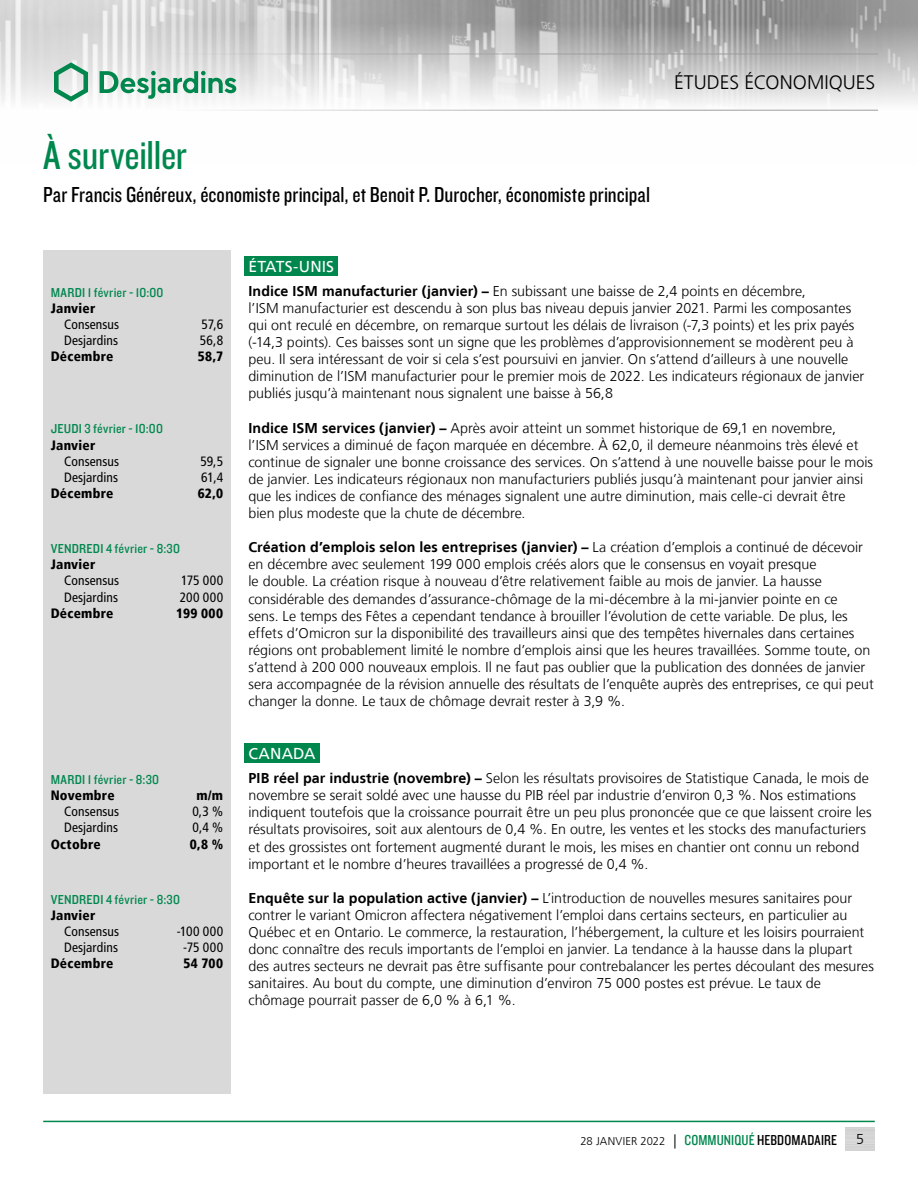
<style>
.page{position:relative;width:918px;height:1188px;background:#fff}
.page>*{position:absolute;margin:0;border:0;box-sizing:border-box;transform-origin:0 0}
.t1{font:42px "Knockout 29 Junior Ltweight";letter-spacing:-.005em;color:#00874e}
.t2{font:22.5px "Knockout 29 Junior Ltweight";color:#000}
.t3{font:300 19.5px "Frutiger LT";color:#000}
.t4{font:15.75px "Frutiger LT";letter-spacing:.01em;color:#fff}
.t5{font:300 14.25px/17.1px "Frutiger LT";color:#000}
.t6{font:condensed 13.5px "Frutiger LT";letter-spacing:.01em;color:#000}
.t7{font:900 condensed 13.5px "Frutiger LT";letter-spacing:.02em;color:#000}
.t8{font:13.5px "Knockout 30 Junior Welterwt";letter-spacing:.02em;color:#00874e}
.t9{font:300 11.25px "Frutiger LT";letter-spacing:.005em;color:#000}
.s1{font-weight:700}
.s2{font-size:14.25px}
.s3{font-family:"Knockout 29 Junior Ltweight";font-weight:400;font-size:15px;color:#00874e}
.s4{font-family:"Knockout 29 Junior Ltweight";font-weight:400;font-size:15px}
</style>
<div class="page">
<img style="left:0;top:0;width:918px;height:110px">
<hr style="left:0;top:54px;width:878px;height:1px;background:#9d9d9c">
<hr style="left:0;top:110px;width:878px;height:1px;background:#9d9d9c">
<svg style="left:54px;top:62px;width:34px;height:40px"></svg>
<svg style="left:100px;top:71px;width:136px;height:28px"></svg>
<hr style="left:43px;top:1121px;width:832px;height:1px;background:#00874e">
<div style="left:43px;top:250px;width:188px;height:844px;background:#d9d9d9"></div>
<div style="left:244px;top:256px;width:94px;height:20px;background:#00874e"></div>
<div style="left:244px;top:743px;width:76px;height:20px;background:#00874e"></div>
<h1 class="t1" style="left:43px;top:128px;width:145px">À surveiller</h1>
<h2 class="t2" style="left:43px;top:180px;width:608px">Par Francis Généreux, économiste principal, et Benoit P. Durocher, économiste principal</h2>
<h3 class="t3" style="left:674px;top:72px;width:203px">ÉTUDES ÉCONOMIQUES</h3>
<p class="t8" style="left:51px;top:283px;width:114px">MARDI 1 février - 10:00</p>
<p class="t7" style="left:51px;top:300px;width:46px">Janvier</p>
<p class="t6" style="left:64px;top:316px;width:57px">Consensus</p>
<p class="t6" style="left:201px;top:316px;width:23px">57,6</p>
<p class="t6" style="left:64px;top:333px;width:55px">Desjardins</p>
<p class="t6" style="left:200px;top:333px;width:25px">56,8</p>
<p class="t7" style="left:51px;top:349px;width:64px">Décembre</p>
<p class="t7" style="left:198px;top:349px;width:27px">58,7</p>
<p class="t8" style="left:51px;top:420px;width:114px">JEUDI 3 février - 10:00</p>
<p class="t7" style="left:51px;top:437px;width:46px">Janvier</p>
<p class="t6" style="left:64px;top:453px;width:57px">Consensus</p>
<p class="t6" style="left:200px;top:453px;width:24px">59,5</p>
<p class="t6" style="left:64px;top:469px;width:55px">Desjardins</p>
<p class="t6" style="left:201px;top:469px;width:24px">61,4</p>
<p class="t7" style="left:51px;top:485px;width:64px">Décembre</p>
<p class="t7" style="left:198px;top:485px;width:27px">62,0</p>
<p class="t8" style="left:51px;top:539px;width:131px">VENDREDI 4 février - 8:30</p>
<p class="t7" style="left:51px;top:556px;width:46px">Janvier</p>
<p class="t6" style="left:64px;top:573px;width:57px">Consensus</p>
<p class="t6" style="left:181px;top:573px;width:44px">175 000</p>
<p class="t6" style="left:64px;top:589px;width:55px">Desjardins</p>
<p class="t6" style="left:180px;top:589px;width:45px">200 000</p>
<p class="t7" style="left:51px;top:605px;width:64px">Décembre</p>
<p class="t7" style="left:176px;top:605px;width:48px">199 000</p>
<p class="t8" style="left:51px;top:770px;width:110px">MARDI 1 février - 8:30</p>
<p class="t7" style="left:51px;top:787px;width:65px">Novembre</p>
<p class="t7" style="left:196px;top:787px;width:28px">m/m</p>
<p class="t6" style="left:64px;top:804px;width:57px">Consensus</p>
<p class="t6" style="left:192px;top:804px;width:32px">0,3 %</p>
<p class="t6" style="left:64px;top:820px;width:55px">Desjardins</p>
<p class="t6" style="left:193px;top:820px;width:32px">0,4 %</p>
<p class="t7" style="left:51px;top:836px;width:52px">Octobre</p>
<p class="t7" style="left:190px;top:836px;width:35px">0,8 %</p>
<p class="t8" style="left:51px;top:890px;width:131px">VENDREDI 4 février - 8:30</p>
<p class="t7" style="left:51px;top:907px;width:46px">Janvier</p>
<p class="t6" style="left:64px;top:923px;width:57px">Consensus</p>
<p class="t6" style="left:177px;top:923px;width:48px">-100 000</p>
<p class="t6" style="left:64px;top:940px;width:55px">Desjardins</p>
<p class="t6" style="left:183px;top:940px;width:41px">-75 000</p>
<p class="t7" style="left:51px;top:956px;width:64px">Décembre</p>
<p class="t7" style="left:184px;top:956px;width:41px">54 700</p>
<p class="t4" style="left:248px;top:257px;width:87px">ÉTATS-UNIS</p>
<p class="t5" style="left:248px;top:283px;width:617px"><span class="s1">Indice ISM manufacturier (janvier) –</span> En subissant une baisse de 2,4 points en décembre,<br>l’ISM manufacturier est descendu à son plus bas niveau depuis janvier 2021. Parmi les composantes qui ont reculé en décembre, on remarque surtout les délais de livraison (-7,3 points) et les prix payés (-14,3 points). Ces baisses sont un signe que les problèmes d’approvisionnement se modèrent peu à peu. Il sera intéressant de voir si cela s’est poursuivi en janvier. On s’attend d’ailleurs à une nouvelle diminution de l’ISM manufacturier pour le premier mois de 2022. Les indicateurs régionaux de janvier publiés jusqu’à maintenant nous signalent une baisse à 56,8</p>
<p class="t5" style="left:248px;top:419px;width:626px"><span class="s1">Indice ISM services (janvier) –</span> Après avoir atteint un sommet historique de 69,1 en novembre,<br>l’ISM services a diminué de façon marquée en décembre. À 62,0, il demeure néanmoins très élevé et continue de signaler une bonne croissance des services. On s’attend à une nouvelle baisse pour le mois de janvier. Les indicateurs régionaux non manufacturiers publiés jusqu’à maintenant pour janvier ainsi que les indices de confiance des ménages signalent une autre diminution, mais celle-ci devrait être bien plus modeste que la chute de décembre.</p>
<p class="t5" style="left:248px;top:539px;width:627px"><span class="s1">Création d’emplois selon les entreprises (janvier) –</span> La création d’emplois a continué de décevoir en décembre avec seulement 199 000 emplois créés alors que le consensus en voyait presque<br>le double. La création risque à nouveau d’être relativement faible au mois de janvier. La hausse considérable des demandes d’assurance-chômage de la mi-décembre à la mi-janvier pointe en ce<br>sens. Le temps des Fêtes a cependant tendance à brouiller l’évolution de cette variable. De plus, les effets d’Omicron sur la disponibilité des travailleurs ainsi que des tempêtes hivernales dans certaines régions ont probablement limité le nombre d’emplois ainsi que les heures travaillées. Somme toute, on s’attend à 200 000 nouveaux emplois. Il ne faut pas oublier que la publication des données de janvier sera accompagnée de la révision annuelle des résultats de l’enquête auprès des entreprises, ce qui peut changer la donne. Le taux de chômage devrait rester à 3,9 %.</p>
<p class="t4" style="left:248px;top:745px;width:69px">CANADA</p>
<p class="t5" style="left:248px;top:770px;width:625px"><span class="s1">PIB réel par industrie (novembre) –</span> Selon les résultats provisoires de Statistique Canada, le mois de novembre se serait soldé avec une hausse du PIB réel par industrie d’environ 0,3 %. Nos estimations indiquent toutefois que la croissance pourrait être un peu plus prononcée que ce que laissent croire les résultats provisoires, soit aux alentours de 0,4 %. En outre, les ventes et les stocks des manufacturiers et des grossistes ont fortement augmenté durant le mois, les mises en chantier ont connu un rebond important et le nombre d’heures travaillées a progressé de 0,4 %.</p>
<p class="t5" style="left:248px;top:890px;width:627px"><span class="s1">Enquête sur la population active (janvier) –</span> L’introduction de nouvelles mesures sanitaires pour contrer le variant Omicron affectera négativement l’emploi dans certains secteurs, en particulier au Québec et en Ontario. Le commerce, la restauration, l’hébergement, la culture et les loisirs pourraient donc connaître des reculs importants de l’emploi en janvier. La tendance à la hausse dans la plupart des autres secteurs ne devrait pas être suffisante pour contrebalancer les pertes découlant des mesures sanitaires. Au bout du compte, une diminution d’environ 75 000 postes est prévue. Le taux de chômage pourrait passer de 6,0 % à 6,1 %.</p>
<p class="t9" style="left:580px;top:1135px;width:258px">28 JANVIER 2022 <span class="s2">|</span> <span class="s3">COMMUNIQUÉ</span> <span class="s4">HEBDOMADAIRE</span></p>
<p class="t5" style="left:856px;top:1131px;width:9px">5</p>
</div>
